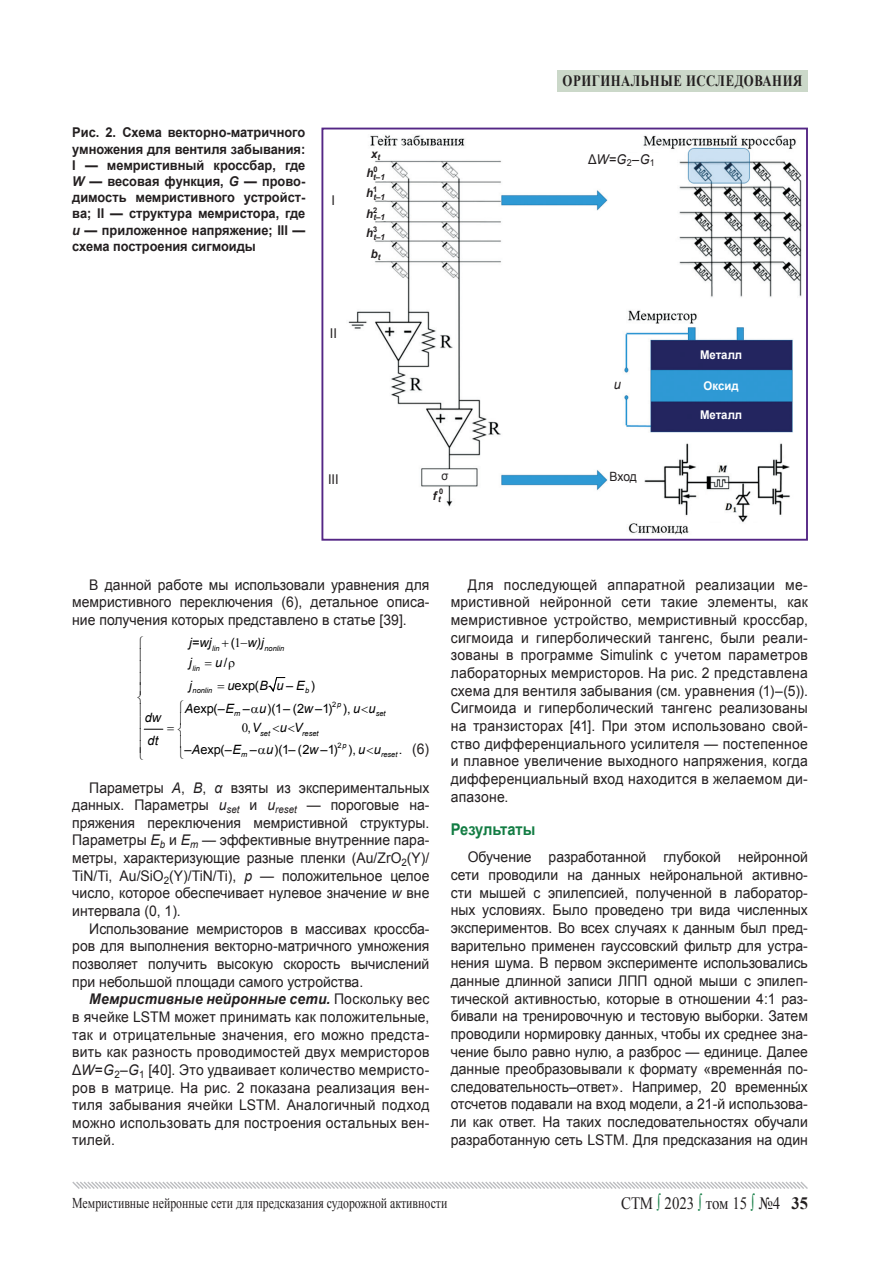
<style>
.page{position:relative;width:893px;height:1276px;background:#fff}
.page>*{position:absolute;margin:0;border:0;box-sizing:border-box;transform-origin:0 0}
.t1{font:17.4px "Times New Roman";color:#231f20;scale:.86 1}
.t2{font:700 16.2px "Arial";color:#127c43;scale:.9 1}
.t3{font:700 15.75px "Times New Roman";letter-spacing:.04em;color:#231f20;scale:.81 1}
.t4{font:15px "Times New Roman";color:#231f20;scale:.79 1}
.t5{font:14.7px/17.7px "Arial";color:#231f20;text-align:justify;scale:.95 1}
.t6{font:700 13.5px/16.2px "Arial";color:#231f20;text-align:justify;scale:.95 1}
.t7{font:13.5px "Arial";color:#231f20;scale:.95 1}
.t8{font:italic 13.5px "Arial";color:#231f20;scale:.95 1}
.t9{font:12.9px "Arial";letter-spacing:-.005em;color:#000}
.t10{font:italic 12.9px "Arial";color:#000}
.t11{font:12.9px "Times New Roman";color:#000}
.t12{font:12.75px "Arial";color:#231f20;scale:.95 1}
.t13{font:700 12px "Arial";color:#fff;scale:.95 1}
.t14{font:italic 700 12px "Arial";color:#231f20;scale:.95 1}
.t15{font:12px "Arial";color:#231f20;scale:.95 1}
.t16{font:italic 700 8.4px "Arial";color:#231f20;scale:.95 1}
.t17{font:700 7.8px "Arial";color:#231f20;scale:.95 1}
.t18{font:italic 7.5px "Arial";letter-spacing:-.005em;color:#000}
.t19{font:7.5px "Arial";color:#000}
.s1{font-style:italic}
.s2{font-family:"Times New Roman"}
.s3{font-style:normal}
.s4{font-family:"Arial"}
.s5{font-family:"Arial";font-style:italic}
.s6{font-weight:700;font-style:italic}
.s7{color:#127c43}
.s8{font-weight:700}
</style>
<div class="page">
<svg style="left:72px;top:1181px;width:736px;height:8px"></svg>
<div style="left:557px;top:70px;width:251px;height:21px;background:#cbd8c9"></div>
<svg style="left:269px;top:677px;width:16px;height:14px"></svg>
<img style="left:348px;top:135px;width:454px;height:399px">
<div style="left:321px;top:128px;width:487px;height:413px;border:2px solid #542685"></div>
<div style="left:571px;top:154px;width:105px;height:21px;background:#fff"></div>
<svg style="left:143px;top:728px;width:21px;height:2px"></svg>
<p class="t6" style="left:72px;top:125px;width:247px">Рис. 2. Схема векторно-матричного умножения для вентиля забывания:<br>I — мемристивный кроссбар, где <span class="s1">W</span> — весовая функция, <span class="s1">G</span> — прово&shy;димость мемристивного устройст&shy;ва; II — структура мемристора, где <span class="s1">u</span> — приложенное напряжение; III — схема построения сигмоиды</p>
<p class="t7" style="left:332px;top:192px;width:5px">I</p>
<p class="t7" style="left:330px;top:324px;width:9px">II</p>
<p class="t14" style="left:371px;top:145px;width:11px">x<sub>t</sub></p>
<p class="t14" style="left:366px;top:165px;width:9px">h</p>
<p class="t17" style="left:373px;top:164px;width:6px">0</p>
<p class="t16" style="left:373px;top:171px;width:14px">t–1</p>
<p class="t14" style="left:366px;top:185px;width:9px">h</p>
<p class="t17" style="left:373px;top:184px;width:6px">1</p>
<p class="t16" style="left:374px;top:191px;width:14px">t–1</p>
<p class="t14" style="left:366px;top:206px;width:9px">h</p>
<p class="t17" style="left:373px;top:205px;width:6px">2</p>
<p class="t16" style="left:373px;top:212px;width:14px">t–1</p>
<p class="t14" style="left:366px;top:225px;width:9px">h</p>
<p class="t17" style="left:373px;top:224px;width:6px">3</p>
<p class="t16" style="left:373px;top:231px;width:14px">t–1</p>
<p class="t14" style="left:371px;top:245px;width:12px">b<sub>t</sub></p>
<p class="t7" style="left:328px;top:470px;width:13px">III</p>
<p class="t3" style="left:563px;top:70px;width:297px">оригинальные исследования</p>
<p class="t7" style="left:588px;top:150px;width:72px">Δ<span class="s1">W</span>=<span class="s1">G</span><sub>2</sub>–<span class="s1">G</span><sub>1</sub></p>
<p class="t8" style="left:614px;top:375px;width:9px">u</p>
<p class="t15" style="left:441px;top:468px;width:9px">σ</p>
<p class="t12" style="left:610px;top:468px;width:30px">Вход</p>
<p class="t14" style="left:433px;top:487px;width:5px">f</p>
<p class="t17" style="left:439px;top:486px;width:6px">0</p>
<p class="t16" style="left:438px;top:493px;width:4px">t</p>
<p class="t13" style="left:700px;top:346px;width:46px">Металл</p>
<p class="t13" style="left:704px;top:378px;width:38px">Оксид</p>
<p class="t13" style="left:700px;top:406px;width:46px">Металл</p>
<p class="t5" style="left:72px;top:576px;width:377px;text-indent:17px">В данной работе мы использовали уравнения для мемристивного переключения (6), детальное описа&shy;ние получения которых представлено в статье [39].</p>
<p class="t9" style="left:231px;top:634px;width:11px">(<span class="s2">1</span></p>
<p class="t10" style="left:189px;top:634px;width:24px">j=wj</p>
<p class="t10" style="left:247px;top:634px;width:18px">w)j</p>
<p class="t10" style="left:189px;top:654px;width:4px">j</p>
<p class="t10" style="left:259px;top:699px;width:9px">u</p>
<p class="t10" style="left:304px;top:699px;width:11px">w</p>
<p class="t18" style="left:212px;top:643px;width:9px">lin</p>
<p class="t18" style="left:264px;top:643px;width:21px">nonlin</p>
<p class="t10" style="left:215px;top:654px;width:14px">u<span class="s3">/</span></p>
<p class="t18" style="left:193px;top:663px;width:9px">lin</p>
<p class="t10" style="left:227px;top:677px;width:79px">u<span class="s3">exp(</span>B u E</p>
<p class="t9" style="left:286px;top:677px;width:30px">– )</p>
<p class="t10" style="left:189px;top:677px;width:4px">j</p>
<p class="t18" style="left:193px;top:686px;width:21px">nonlin</p>
<p class="t18" style="left:305px;top:686px;width:6px">b</p>
<p class="t19" style="left:332px;top:699px;width:11px">2<span class="s1">p</span></p>
<p class="t19" style="left:338px;top:740px;width:10px">2<span class="s1">p</span></p>
<p class="t9" style="left:185px;top:699px;width:51px"><span class="s1">A</span>exp(–<span class="s1">E</span></p>
<p class="t9" style="left:243px;top:699px;width:134px">– )(1– (2 –1) ), <span class="s1">u u</span></p>
<p class="t9" style="left:185px;top:741px;width:58px"><span class="s1">–A</span>exp(–<span class="s1">E</span></p>
<p class="t9" style="left:250px;top:741px;width:133px">– )(1– (2 –1) ), <span class="s1">u u</span></p>
<p class="t9" style="left:399px;top:741px;width:5px">.</p>
<p class="t18" style="left:234px;top:708px;width:8px">m</p>
<p class="t18" style="left:376px;top:708px;width:11px">set</p>
<p class="t18" style="left:260px;top:728px;width:11px">set</p>
<p class="t18" style="left:302px;top:728px;width:18px">reset</p>
<p class="t18" style="left:241px;top:750px;width:8px">m</p>
<p class="t18" style="left:381px;top:750px;width:18px">res t</p>
<p class="t10" style="left:145px;top:709px;width:18px">dw</p>
<p class="t11" style="left:242px;top:719px;width:20px">0<span class="s4">,</span><span class="s5">V</span></p>
<p class="t10" style="left:280px;top:719px;width:24px">u V</p>
<p class="t10" style="left:148px;top:732px;width:12px">dt</p>
<p class="t5" style="left:412px;top:740px;width:19px">(6)</p>
<p class="t10" style="left:266px;top:741px;width:9px">u</p>
<p class="t10" style="left:309px;top:741px;width:11px">w</p>
<p class="t18" style="left:391px;top:750px;width:6px">e</p>
<p class="t5" style="left:72px;top:778px;width:377px;text-indent:17px">Параметры <span class="s1">A</span>, <span class="s1">B</span>, <span class="s1">α</span> взяты из экспериментальных данных. Параметры <span class="s1">u</span><sub>set</sub> и <span class="s1">u</span><sub>reset</sub> — пороговые на&shy;пряжения переключения мемристивной структуры.<br>Параметры <span class="s1">E</span><sub>b</sub> и <span class="s1">E</span><sub>m</sub> — эффективные внутренние пара&shy;метры, характеризующие разные пленки (Au/ZrO<sub>2</sub>(Y)/ TiN/Ti, Au/SiO<sub>2</sub>(Y)/TiN/Ti), <span class="s1">p</span> — положительное целое число, которое обеспечивает нулевое значение <span class="s1">w</span> вне интервала (0, 1).</p>
<p class="t5" style="left:72px;top:920px;width:377px;text-indent:17px">Использование мемристоров в массивах кроссба&shy;ров для выполнения векторно-матричного умножения позволяет получить высокую скорость вычислений при небольшой площади самого устройства.</p>
<p class="t5" style="left:72px;top:990px;width:377px;text-indent:17px"><span class="s6">Мемристивные нейронные сети.</span> Поскольку вес в ячейке LSTM может принимать как положительные, так и отрицательные значения, его можно предста&shy;вить как разность проводимостей двух мемристоров Δ<span class="s1">W</span>=<span class="s1">G</span><sub>2</sub>–<span class="s1">G</span><sub>1</sub> [40]. Это удваивает количество мемристо&shy;ров в матрице. На рис. 2 показана реализация вен&shy;тиля забывания ячейки LSTM. Аналогичный подход можно использовать для построения остальных вен&shy;тилей.</p>
<p class="t5" style="left:451px;top:576px;width:377px;text-indent:17px">Для последующей аппаратной реализации ме&shy;мристивной нейронной сети такие элементы, как мемристивное устройство, мемристивный кроссбар, сигмоида и гиперболический тангенс, были реали&shy;зованы в программе Simulink с учетом параметров лабораторных мемристоров. На рис. 2 представлена схема для вентиля забывания (см. уравнения (1)–(5)).<br>Сигмоида и гиперболический тангенс реализованы на транзисторах [41]. При этом использовано свой&shy;ство дифференциального усилителя — постепенное и плавное увеличение выходного напряжения, когда дифференциальный вход находится в желаемом ди&shy;апазоне.</p>
<p class="t2" style="left:451px;top:818px;width:96px">Результаты</p>
<p class="t5" style="left:451px;top:848px;width:377px;text-indent:17px">Обучение разработанной глубокой нейронной сети проводили на данных нейрональной активно&shy;сти мышей с эпилепсией, полученной в лаборатор&shy;ных условиях. Было проведено три вида численных экспериментов. Во всех случаях к данным был пред&shy;варительно применен гауссовский фильтр для устра&shy;нения шума. В первом эксперименте использовались данные длинной записи ЛПП одной мыши с эпилеп&shy;тической активностью, которые в отношении 4:1 раз&shy;бивали на тренировочную и тестовую выборки. Затем проводили нормировку данных, чтобы их среднее зна&shy;чение было равно нулю, а разброс — единице. Далее данные преобразовывали к формату «временнáя по&shy;следовательность–ответ». Например, 20 временны´ х отсчетов подавали на вход модели, а 21-й использова&shy;ли как ответ. На таких последовательностях обучали разработанную сеть LSTM. Для предсказания на один</p>
<p class="t4" style="left:72px;top:1192px;width:476px">Мемристивные нейронные сети для предсказания судорожной активности</p>
<p class="t1" style="left:621px;top:1191px;width:219px">СТМ <span class="s7">∫</span> 2023 <span class="s7">∫</span> том 15 <span class="s7">∫</span> №4 <span class="s8">35</span></p>
</div>
